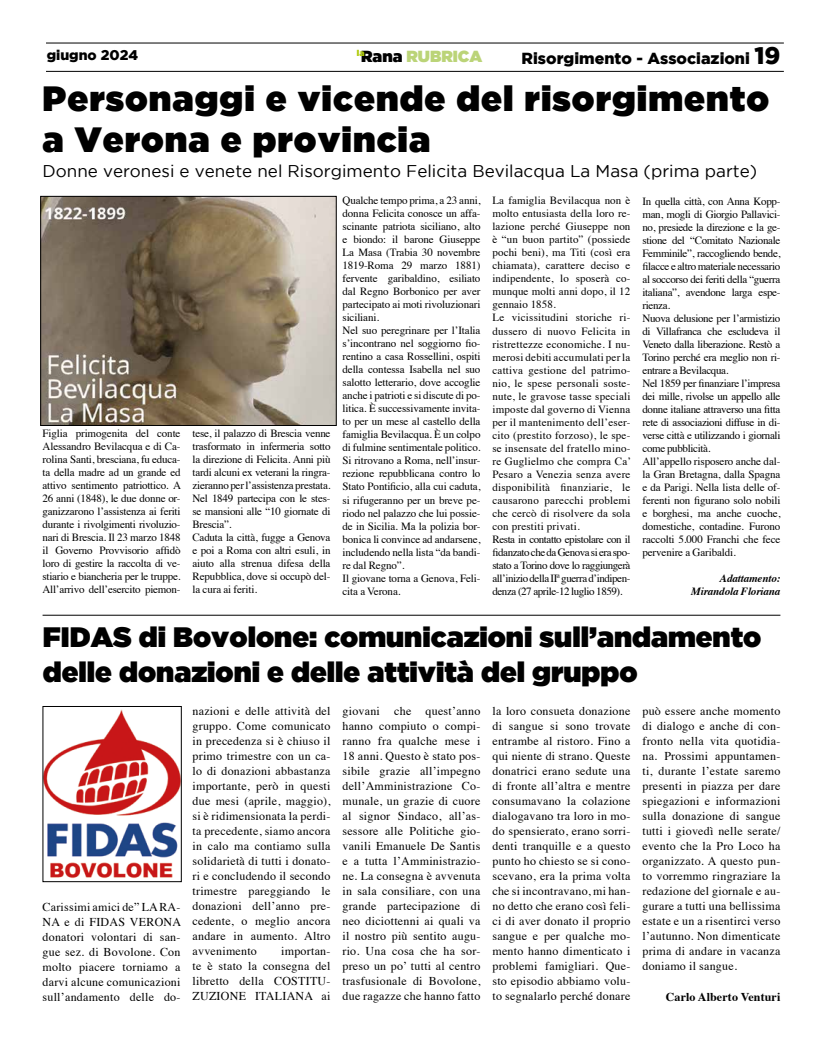
<style>
.page{position:relative;width:823px;height:1049px;background:#fff}
.page>*{position:absolute;margin:0;border:0;box-sizing:border-box;transform-origin:0 0}
.t1{font:35px/41px "Gotham Ultra";letter-spacing:.03em;color:#000}
.t2{font:28px/35px "Gotham Ultra";color:#000}
.t3{font:17px "Gotham";color:#000}
.t4{font:900 16px "Gotham";color:#000}
.t5{font:16px "Gotham Ultra";color:#bbd478}
.t6{font:900 14px "Gotham";color:#000}
.t7{font:12px/15px "Times";letter-spacing:.02em;color:#000;text-align:justify}
.t8{font:700 12px "Times";letter-spacing:.01em;color:#000}
.t9{font:11px/13px "Times";letter-spacing:-.01em;color:#000}
.t10{font:11px/13px "Times";letter-spacing:.02em;color:#000}
.t11{font:11px/13px "Times";letter-spacing:-.03em;color:#000}
.t12{font:italic 700 11px/13px "Times";letter-spacing:-.01em;color:#000;text-align:right}
.s1{color:#000}
.s2{font-size:24px}
</style>
<div class="page">
<hr style="left:46px;top:71px;width:737px;height:1px;background:#000">
<hr style="left:46px;top:43px;width:737px;height:1px;background:#000">
<img style="left:42px;top:198px;width:292px;height:226px">
<div style="left:40px;top:196px;width:296px;height:230px;border:1px solid #000"></div>
<img style="left:45px;top:709px;width:134px;height:170px">
<div style="left:43px;top:706px;width:138px;height:176px;border:1px solid #000"></div>
<hr style="left:43px;top:615px;width:737px;height:1px;background:#000">
<p class="t6" style="left:47px;top:47px;width:93px">giugno 2024</p>
<h3 class="t5" style="left:357px;top:47px;width:127px"><sup>la</sup><span class="s1">Rana</span> RUBRICA</h3>
<h3 class="t4" style="left:521px;top:49px;width:260px">Risorgimento - Associazioni <span class="s2">19</span></h3>
<h1 class="t1" style="left:43px;top:77px;width:727px">Personaggi e vicende del risorgimento a Verona e provincia</h1>
<h3 class="t3" style="left:43px;top:161px;width:715px">Donne veronesi e venete nel Risorgimento Felicita Bevilacqua La Masa (prima parte)</h3>
<p class="t9" style="left:342px;top:193px;width:139px">Qualche tempo prima, a 23 anni, donna Felicita conosce un affa&shy;scinante patriota siciliano, alto e biondo: il barone Giuseppe<br>La Masa (Trabia 30 novembre<br>1819-Roma 29 marzo 1881) fervente garibaldino, esiliato dal Regno Borbonico per aver partecipato ai moti rivoluzionari siciliani.<br>Nel suo peregrinare per l’Italia s’incontrano nel soggiorno fio&shy;rentino a casa Rossellini, ospiti della contessa Isabella nel suo salotto letterario, dove accoglie anche i patrioti e si discute di po&shy;litica. È successivamente invita&shy;to per un mese al castello della famiglia Bevilacqua. È un colpo di fulmine sentimentale politico.<br>Si ritrovano a Roma, nell’insur&shy;rezione repubblicana contro lo<br>Stato Pontificio, alla cui caduta, si rifugeranno per un breve pe&shy;riodo nel palazzo che lui possie&shy;de in Sicilia. Ma la polizia bor&shy;bonica li convince ad andarsene, includendo nella lista “da bandi&shy;re dal Regno”.<br>Il giovane torna a Genova, Feli&shy;cita a Verona.</p>
<p class="t10" style="left:492px;top:193px;width:140px">La famiglia Bevilacqua non è molto entusiasta della loro re&shy;lazione perché Giuseppe non è “un buon partito” (possiede pochi beni), ma Titi (così era chiamata), carattere deciso e indipendente, lo sposerà co&shy;munque molti anni dopo, il 12 gennaio 1858.<br>Le vicissitudini storiche ri&shy;dussero di nuovo Felicita in ristrettezze economiche. I nu&shy;merosi debiti accumulati per la cattiva gestione del patrimo&shy;nio, le spese personali soste&shy;nute, le gravose tasse speciali imposte dal governo di Vienna per il mantenimento dell’eser&shy;cito (prestito forzoso), le spe&shy;se insensate del fratello mino&shy;re Guglielmo che compra Ca’<br>Pesaro a Venezia senza avere disponibilità finanziarie, le causarono parecchi problemi che cercò di risolvere da sola con prestiti privati.<br>Resta in contatto epistolare con il fidanzato che da Genova si era spo&shy;stato a Torino dove lo raggiungerà all’inizio della IIª guerra d’indipen&shy;denza (27 aprile-12 luglio 1859).</p>
<p class="t11" style="left:642px;top:193px;width:139px">In quella città, con Anna Kopp&shy;man, mogli di Giorgio Pallavici&shy;no, presiede la direzione e la ge&shy;stione del “Comitato Nazionale<br>Femminile”, raccogliendo bende, filacce e altro materiale necessario al soccorso dei feriti della “guerra italiana”, avendone larga espe&shy;rienza.<br>Nuova delusione per l’armistizio di Villafranca che escludeva il<br>Veneto dalla liberazione. Restò a<br>Torino perché era meglio non ri&shy;entrare a Bevilacqua.<br>Nel 1859 per finanziare l’impresa dei mille, rivolse un appello alle donne italiane attraverso una fitta rete di associazioni diffuse in di&shy;verse città e utilizzando i giornali come pubblicità.<br>All’appello risposero anche dal&shy;la Gran Bretagna, dalla Spagna e da Parigi. Nella lista delle of&shy;ferenti non figurano solo nobili e borghesi, ma anche cuoche, domestiche, contadine. Furono raccolti 5.000 Franchi che fece pervenire a Garibaldi.</p>
<p class="t9" style="left:43px;top:426px;width:140px;text-align:justify">Figlia primogenita del conte Alessandro Bevilacqua e di Ca&shy;rolina Santi, bresciana, fu educa&shy;ta della madre ad un grande ed attivo sentimento patriottico. A 26 anni (1848), le due donne or&shy;ganizzarono l’assistenza ai feriti durante i rivolgimenti rivoluzio&shy;nari di Brescia. Il 23 marzo 1848 il Governo Provvisorio affidò loro di gestire la raccolta di ve&shy;stiario e biancheria per le truppe.<br>All’arrivo dell’esercito piemon-</p>
<p class="t9" style="left:192px;top:426px;width:139px">tese, il palazzo di Brescia venne trasformato in infermeria sotto la direzione di Felicita. Anni più tardi alcuni ex veterani la ringra&shy;zieranno per l’assistenza prestata.<br>Nel 1849 partecipa con le stes&shy;se mansioni alle “10 giornate di<br>Brescia”.<br>Caduta la città, fugge a Genova e poi a Roma con altri esuli, in aiuto alla strenua difesa della<br>Repubblica, dove si occupò del&shy;la cura ai feriti.</p>
<p class="t12" style="left:690px;top:570px;width:91px">Adattamento:<br>Mirandola Floriana</p>
<h2 class="t2" style="left:43px;top:619px;width:719px">FIDAS di Bovolone: comunicazioni sull’andamento delle donazioni e delle attività del gruppo</h2>
<p class="t7" style="left:43px;top:899px;width:140px">Carissimi amici de” LA RA-NA e di FIDAS VERONA donatori volontari di san&shy;gue sez. di Bovolone. Con molto piacere torniamo a darvi alcune comunicazioni sull’andamento delle do-</p>
<p class="t7" style="left:192px;top:703px;width:139px">nazioni e delle attività del gruppo. Come comunicato in precedenza si è chiuso il primo trimestre con un ca&shy;lo di donazioni abbastanza importante, però in questi due mesi (aprile, maggio), si è ridimensionata la perdi&shy;ta precedente, siamo ancora in calo ma contiamo sulla solidarietà di tutti i donato&shy;ri e concludendo il secondo trimestre pareggiando le donazioni dell’anno pre&shy;cedente, o meglio ancora andare in aumento. Altro avvenimento</p>
<p class="t7" style="left:192px;top:943px;width:139px;text-indent:89px">importan&shy;te è stato la consegna del libretto della COSTITU-ZUZIONE ITALIANA ai</p>
<p class="t7" style="left:342px;top:703px;width:139px">giovani che quest’anno hanno compiuto o compi&shy;ranno fra qualche mese i 18 anni. Questo è stato pos&shy;sibile grazie all’impegno dell’Amministrazione Co&shy;munale, un grazie di cuore al signor Sindaco, all’as&shy;sessore alle Politiche gio&shy;vanili Emanuele De Santis e a tutta l’Amministrazio&shy;ne. La consegna è avvenuta in sala consiliare, con una grande partecipazione di neo diciottenni ai quali va il nostro più sentito augu&shy;rio. Una cosa che ha sor&shy;preso un po’ tutti al centro trasfusionale di Bovolone, due ragazze che hanno fatto</p>
<p class="t7" style="left:492px;top:703px;width:139px">la loro consueta donazione di sangue si sono trovate entrambe al ristoro. Fino a qui niente di strano. Queste donatrici erano sedute una di fronte all’altra e mentre consumavano la colazione dialogavano tra loro in mo&shy;do spensierato, erano sorri&shy;denti tranquille e a questo punto ho chiesto se si cono&shy;scevano, era la prima volta che si incontravano, mi han&shy;no detto che erano così feli&shy;ci di aver donato il proprio sangue e per qualche mo&shy;mento hanno dimenticato i problemi famigliari. Que&shy;sto episodio abbiamo volu&shy;to segnalarlo perché donare</p>
<p class="t7" style="left:642px;top:703px;width:139px">può essere anche momento di dialogo e anche di con&shy;fronto nella vita quotidia&shy;na. Prossimi appuntamen&shy;ti, durante l’estate saremo presenti in piazza per dare spiegazioni e informazioni sulla donazione di sangue tutti i giovedì nelle serate/ evento che la Pro Loco ha organizzato. A questo pun&shy;to vorremmo ringraziare la redazione del giornale e au&shy;gurare a tutti una bellissima estate e un a risentirci verso l’autunno. Non dimenticate prima di andare in vacanza doniamo il sangue.</p>
<p class="t8" style="left:665px;top:986px;width:116px">Carlo Alberto Venturi</p>
</div>
